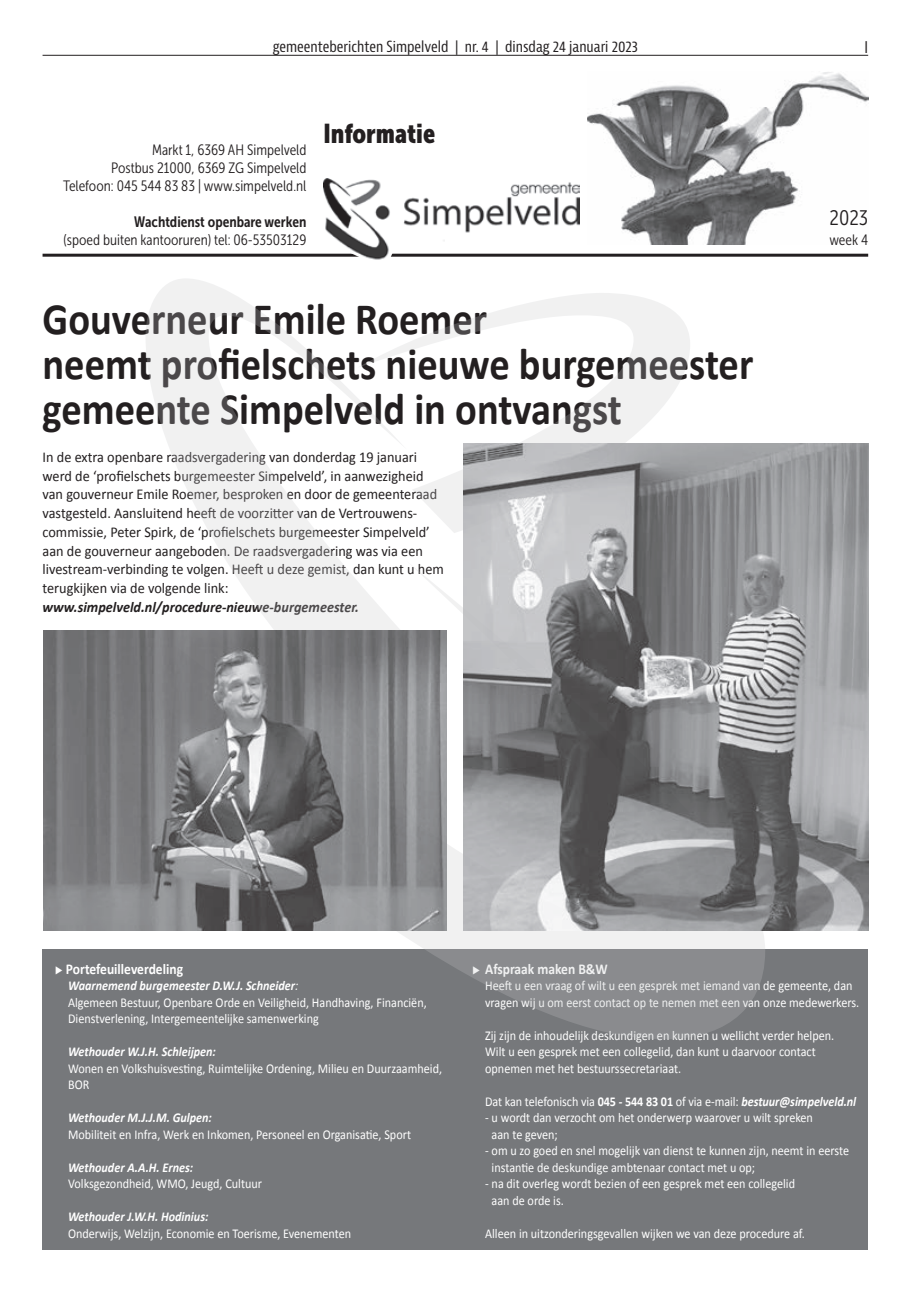
<style>
.page{position:relative;width:915px;height:1293px;background:#fff}
.page>*{position:absolute;margin:0;border:0;box-sizing:border-box;transform-origin:0 0}
.t1{font:700 45px/45px "Calibri";color:#231f20;scale:.9 1}
.t2{font:27px "Museo Sans Cond 900";color:#231f20}
.t3{font:21px "Museo Sans Cond 300";color:#231f20}
.t4{font:condensed 15.75px "Bernina Sans";color:#231f20}
.t5{font:15px/18.8px "Calibri";color:#231f20;scale:.95 1}
.t6{font:15px/18px "Museo Sans Cond 300";color:#231f20;text-align:right}
.t7{font:condensed 15px "Bernina Sans";color:#231f20}
.t8{font:italic 700 15px "Calibri";color:#231f20;scale:.95 1}
.t9{font:700 15px "Calibri";color:#fff;scale:.9 1}
.t10{font:15px "Museo Sans Cond 700";color:#231f20}
.t11{font:13.5px/16.5px "Calibri";color:#fff;scale:.9 1}
.t12{font:italic 700 13.5px "Calibri";color:#fff;scale:.9 1}
.s1{font-family:"European Pi Three";font-weight:400;font-size:10.5px}
.s2{font-weight:700;font-style:italic}
.s3{font-style:italic}
.s4{font-weight:700}
</style>
<div class="page">
<div style="left:43px;top:949px;width:824px;height:300px;background:#76787b"></div>
<svg style="left:397px;top:569px;width:368px;height:470px"></svg>
<svg style="left:145px;top:279px;width:269px;height:352px"></svg>
<svg style="left:357px;top:293px;width:333px;height:240px"></svg>
<hr style="left:43px;top:55px;width:824px;height:1px;background:#231f20">
<hr style="left:43px;top:254px;width:824px;height:3px;background:#231f20">
<img style="left:587px;top:72px;width:280px;height:173px">
<img style="left:323px;top:179px;width:256px;height:81px">
<img style="left:43px;top:631px;width:403px;height:300px">
<img style="left:463px;top:443px;width:404px;height:488px">
<p class="t7" style="left:290px;top:38px;width:332px">weekblad d’r Troebadoer | nr. 4 | dinsdag 24 januari 2023</p>
<p class="t4" style="left:856px;top:38px;width:13px">13</p>
<p class="t7" style="left:272px;top:38px;width:366px">gemeenteberichten Simpelveld | nr. 4 | dinsdag 24 januari 2023</p>
<p class="t4" style="left:864px;top:38px;width:5px">I</p>
<p class="t6" style="left:63px;top:141px;width:244px">Markt 1, 6369 AH Simpelveld<br>Postbus 21000, 6369 ZG Simpelveld<br>Telefoon: 045 544 83 83 | www.simpelveld.nl</p>
<p class="t10" style="left:134px;top:213px;width:173px">Wachtdienst openbare werken</p>
<p class="t6" style="left:63px;top:231px;width:244px">(spoed buiten kantooruren) tel: 06-53503129</p>
<h2 class="t2" style="left:323px;top:118px;width:113px">Informatie</h2>
<h1 class="t1" style="left:43px;top:297px;width:791px">Gouverneur Emile Roemer<br>neemt profielschets nieuwe burgemeester gemeente Simpelveld in ontvangst</h1>
<p class="t5" style="left:43px;top:447px;width:424px">In de extra openbare raadsvergadering van donderdag 19 januari werd de ‘profielschets burgemeester Simpelveld’, in aanwezigheid van gouverneur Emile Roemer, besproken en door de gemeenteraad vastgesteld. Aansluitend heeft de voorzitter van de Vertrouwens&shy;commissie, Peter Spirk, de ‘profielschets burgemeester Simpelveld’ aan de gouverneur aangeboden. De raadsvergadering was via een livestream-verbinding te volgen. Heeft u deze gemist, dan kunt u hem terugkijken via de volgende link:</p>
<p class="t8" style="left:43px;top:597px;width:334px">www.simpelveld.nl/procedure-nieuwe-burgemeester.</p>
<h3 class="t3" style="left:829px;top:207px;width:40px">2023</h3>
<p class="t6" style="left:829px;top:231px;width:40px">week 4</p>
<p class="t9" style="left:55px;top:959px;width:143px"><span class="s1">E</span> Portefeuilleverdeling</p>
<p class="t11" style="left:68px;top:977px;width:400px"><span class="s2">Waarnemend burgemeester D.W.J. Schneider</span><span class="s3">:<br></span>Algemeen Bestuur, Openbare Orde en Veiligheid, Handhaving, Financiën,<br>Dienstverlening, Intergemeentelijke samenwerking</p>
<p class="t12" style="left:68px;top:1043px;width:166px">Wethouder W.J.H. Schleijpen:</p>
<p class="t11" style="left:68px;top:1060px;width:417px">Wonen en Volkshuisvesting, Ruimtelijke Ordening, Milieu en Duurzaamheid,<br>BOR</p>
<p class="t12" style="left:68px;top:1109px;width:161px">Wethouder M.J.J.M. Gulpen:</p>
<p class="t11" style="left:68px;top:1126px;width:382px">Mobiliteit en Infra, Werk en Inkomen, Personeel en Organisatie, Sport</p>
<p class="t12" style="left:68px;top:1158px;width:140px">Wethouder A.A.H. Ernes:</p>
<p class="t11" style="left:68px;top:1175px;width:217px">Volksgezondheid, WMO, Jeugd, Cultuur</p>
<p class="t12" style="left:68px;top:1208px;width:157px">Wethouder J.W.H. Hodinius:</p>
<p class="t11" style="left:68px;top:1225px;width:316px">Onderwijs, Welzijn, Economie en Toerisme, Evenementen</p>
<p class="t9" style="left:472px;top:959px;width:152px"><span class="s1">E</span> Afspraak maken B&amp;W</p>
<p class="t11" style="left:485px;top:977px;width:417px">Heeft u een vraag of wilt u een gesprek met iemand van de gemeente, dan vragen wij u om eerst contact op te nemen met een van onze medewerkers.</p>
<p class="t11" style="left:485px;top:1027px;width:389px">Zij zijn de inhoudelijk deskundigen en kunnen u wellicht verder helpen.<br>Wilt u een gesprek met een collegelid, dan kunt u daarvoor contact opnemen met het bestuurssecretariaat.</p>
<p class="t11" style="left:485px;top:1093px;width:413px">Dat kan telefonisch via <span class="s4">045 - 544 83 01</span> of via e-mail: <span class="s2">bestuur@simpelveld.nl</span></p>
<p class="t11" style="left:491px;top:1109px;width:358px;text-indent:-6px">- u wordt dan verzocht om het onderwerp waarover u wilt spreken aan te geven;</p>
<p class="t11" style="left:491px;top:1142px;width:398px;text-indent:-6px">- om u zo goed en snel mogelijk van dienst te kunnen zijn, neemt in eerste instantie de deskundige ambtenaar contact met u op;</p>
<p class="t11" style="left:491px;top:1175px;width:338px;text-indent:-6px">- na dit overleg wordt bezien of een gesprek met een collegelid aan de orde is.</p>
<p class="t11" style="left:485px;top:1225px;width:356px">Alleen in uitzonderingsgevallen wijken we van deze procedure af.</p>
</div>
